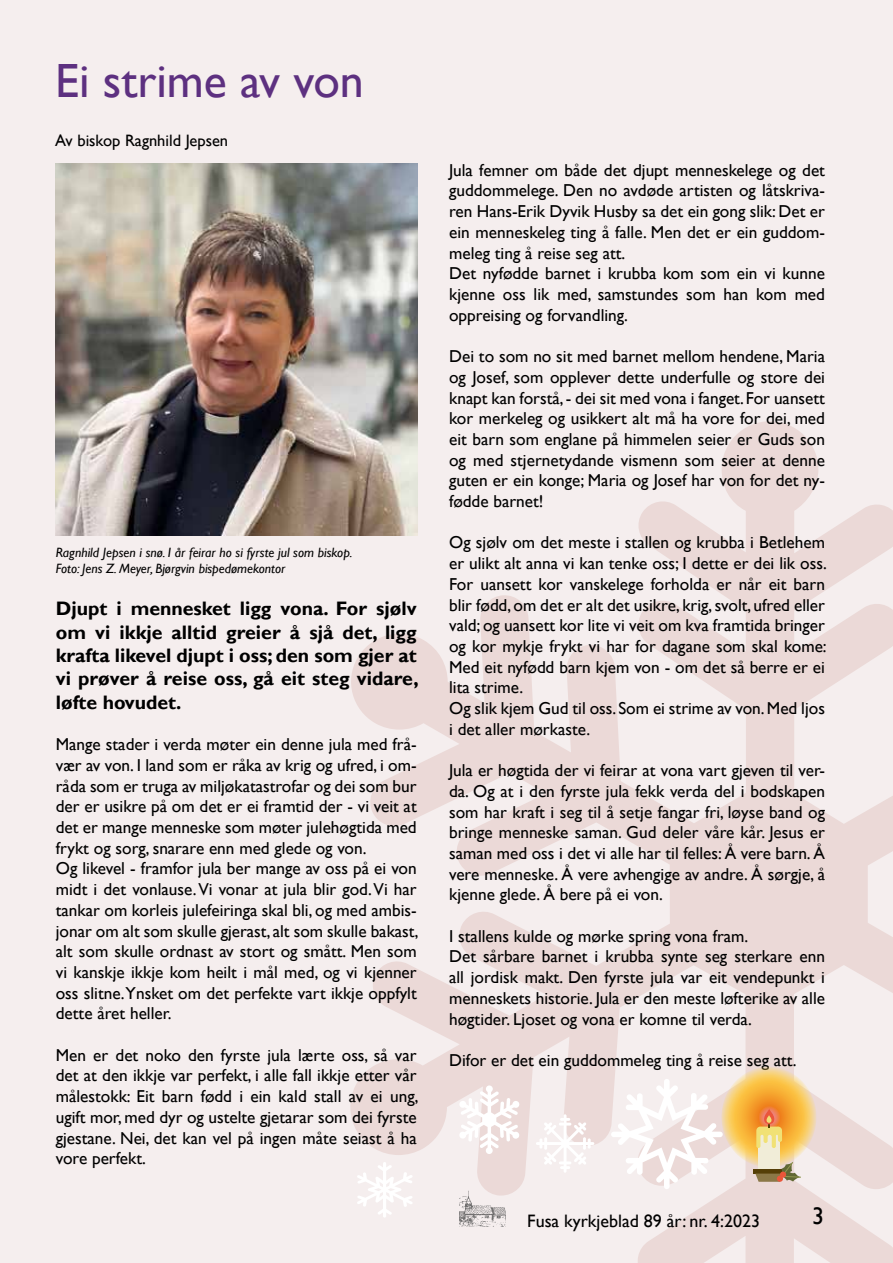
<style>
.page{position:relative;width:893px;height:1263px;background:#f5eeee}
.page>*{position:absolute;margin:0;border:0;box-sizing:border-box;transform-origin:0 0}
.t1{font:48px "Gill Sans";color:#5d3080}
.t2{font:24px "Gill Sans";color:#000}
.t3{font:700 19.5px/23.4px "Gill Sans";color:#000;text-align:justify}
.t4{font:18px "Gill Sans";color:#000}
.t5{font:17.25px/20.7px "Gill Sans";color:#000}
.t6{font:16.5px "Gill Sans";color:#000}
.t7{font:italic 13.5px/16.2px "Gill Sans";color:#000}
</style>
<div class="page">
<svg style="left:349px;top:421px;width:544px;height:842px"></svg>
<img style="left:56px;top:163px;width:361px;height:372px">
<svg style="left:611px;top:1079px;width:112px;height:110px"></svg>
<svg style="left:459px;top:1085px;width:61px;height:69px"></svg>
<svg style="left:536px;top:1114px;width:58px;height:59px"></svg>
<svg style="left:357px;top:1162px;width:56px;height:55px"></svg>
<svg style="left:721px;top:1066px;width:95px;height:102px;background:#f6bf5e"></svg>
<div style="left:758px;top:1131px;width:22px;height:38px;background:#f1edd8"></div>
<hr style="left:753px;top:1169px;width:32px;height:4px;background:#553f07">
<svg style="left:764px;top:1108px;width:10px;height:16px"></svg>
<svg style="left:756px;top:1115px;width:26px;height:33px"></svg>
<svg style="left:755px;top:1162px;width:46px;height:20px"></svg>
<div style="left:780px;top:1171px;width:6px;height:7px;background:#ea563a;border-radius:50%"></div>
<div style="left:777px;top:1175px;width:6px;height:7px;background:#ea563a;border-radius:50%"></div>
<img style="left:459px;top:1191px;width:47px;height:36px">
<h1 class="t1" style="left:55px;top:53px;width:310px">Ei strime av von</h1>
<p class="t6" style="left:55px;top:130px;width:175px">Av biskop Ragnhild Jepsen</p>
<p class="t7" style="left:56px;top:545px;width:298px">Ragnhild Jepsen i snø. I år feirar ho si fyrste jul som biskop.<br>Foto: Jens Z. Meyer, Bjørgvin bispedømekontor</p>
<p class="t3" style="left:56px;top:597px;width:364px">Djupt i mennesket ligg vona. For sjølv om vi ikkje alltid greier å sjå det, ligg krafta likevel djupt i oss; den som gjer at vi prøver å reise oss, gå eit steg vidare, løfte hovudet.</p>
<p class="t5" style="left:56px;top:734px;width:364px">Mange stader i verda møter ein denne jula med frå&shy;vær av von. I land som er råka av krig og ufred, i om&shy;råda som er truga av miljøkatastrofar og dei som bur der er usikre på om det er ei framtid der - vi veit at det er mange menneske som møter julehøgtida med frykt og sorg, snarare enn med glede og von.<br>Og likevel - framfor jula ber mange av oss på ei von midt i det vonlause. Vi vonar at jula blir god. Vi har tankar om korleis julefeiringa skal bli, og med ambis&shy;jonar om alt som skulle gjerast, alt som skulle bakast, alt som skulle ordnast av stort og smått. Men som vi kanskje ikkje kom heilt i mål med, og vi kjenner oss slitne.Ynsket om det perfekte vart ikkje oppfylt dette året heller.</p>
<p class="t5" style="left:56px;top:1045px;width:364px;text-align:justify">Men er det noko den fyrste jula lærte oss, så var det at den ikkje var perfekt, i alle fall ikkje etter vår målestokk: Eit barn fødd i ein kald stall av ei ung, ugift mor, med dyr og ustelte gjetarar som dei fyrste gjestane. Nei, det kan vel på ingen måte seiast å ha vore perfekt.</p>
<p class="t5" style="left:449px;top:160px;width:377px">Jula femner om både det djupt menneskelege og det guddommelege. Den no avdøde artisten og låtskriva&shy;ren Hans-Erik Dyvik Husby sa det ein gong slik: Det er ein menneskeleg ting å falle. Men det er ein guddom&shy;meleg ting å reise seg att.<br>Det nyfødde barnet i krubba kom som ein vi kunne kjenne oss lik med, samstundes som han kom med oppreising og forvandling.</p>
<p class="t5" style="left:449px;top:346px;width:377px;text-align:justify">Dei to som no sit med barnet mellom hendene, Maria og Josef, som opplever dette underfulle og store dei knapt kan forstå, - dei sit med vona i fanget. For uansett kor merkeleg og usikkert alt må ha vore for dei, med eit barn som englane på himmelen seier er Guds son og med stjernetydande vismenn som seier at denne guten er ein konge; Maria og Josef har von for det ny&shy;fødde barnet!</p>
<p class="t5" style="left:449px;top:533px;width:379px">Og sjølv om det meste i stallen og krubba i Betlehem er ulikt alt anna vi kan tenke oss; I dette er dei lik oss.<br>For uansett kor vanskelege forholda er når eit barn blir fødd, om det er alt det usikre, krig, svolt, ufred eller vald; og uansett kor lite vi veit om kva framtida bringer og kor mykje frykt vi har for dagane som skal kome:<br>Med eit nyfødd barn kjem von - om det så berre er ei lita strime.<br>Og slik kjem Gud til oss. Som ei strime av von. Med ljos i det aller mørkaste.</p>
<p class="t5" style="left:449px;top:760px;width:377px;text-align:justify">Jula er høgtida der vi feirar at vona vart gjeven til ver&shy;da. Og at i den fyrste jula fekk verda del i bodskapen som har kraft i seg til å setje fangar fri, løyse band og bringe menneske saman. Gud deler våre kår. Jesus er saman med oss i det vi alle har til felles: Å vere barn. Å vere menneske. Å vere avhengige av andre. Å sørgje, å kjenne glede. Å bere på ei von.</p>
<p class="t5" style="left:449px;top:926px;width:377px">I stallens kulde og mørke spring vona fram.<br>Det sårbare barnet i krubba synte seg sterkare enn all jordisk makt. Den fyrste jula var eit vendepunkt i menneskets historie. Jula er den meste løfterike av alle høgtider. Ljoset og vona er komne til verda.</p>
<p class="t5" style="left:449px;top:1050px;width:349px">Difor er det ein guddommeleg ting å reise seg att.</p>
<p class="t4" style="left:527px;top:1210px;width:234px">Fusa kyrkjeblad 89 år: nr. 4:2023</p>
<h2 class="t2" style="left:812px;top:1202px;width:13px">3</h2>
</div>
